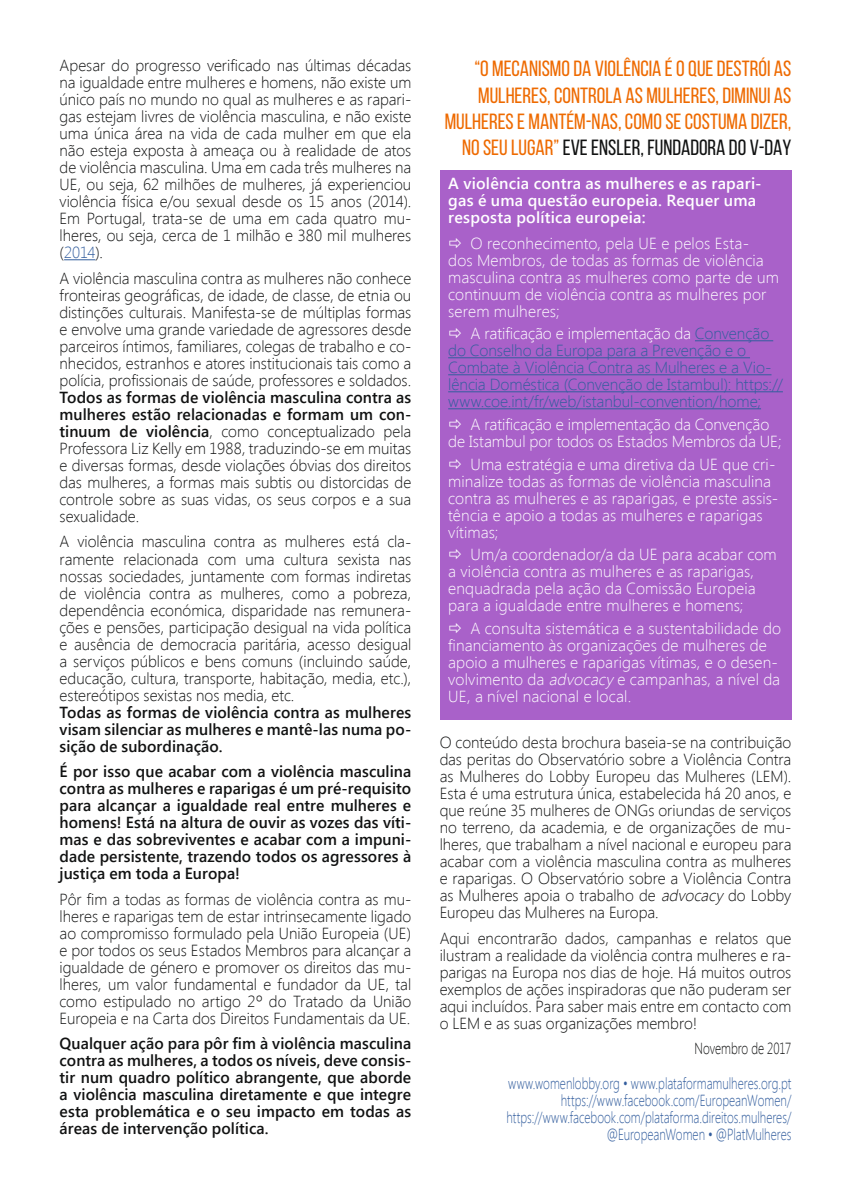
<style>
.page{position:relative;width:851px;height:1191px;background:#fff}
.page>*{position:absolute;margin:0;border:0;box-sizing:border-box;transform-origin:0 0}
.t1{font:22px/26.4px "Bebas Neue";color:#ee6a00;text-align:right}
.t2{font:300 16px/17px "Segoe UI";color:#111212;text-align:justify}
.t3{font:300 16px/17px "Segoe UI";letter-spacing:.01em;color:#fff}
.t4{font:600 16px/17px "Segoe UI";letter-spacing:.005em;color:#111212;text-align:justify}
.t5{font:300 16px/17px "Segoe UI";letter-spacing:-.005em;color:#335e9e}
.t6{font:300 16px/17px "Segoe UI";letter-spacing:-.005em;color:#335e9e;text-align:right;scale:.75 1}
.t7{font:600 16px/17px "Segoe UI";letter-spacing:.015em;color:#fff}
.t8{font:300 16px "Segoe UI";color:#111212;scale:.75 1}
.s1{color:#335e9e}
.s2{font-weight:600}
.s3{color:#111212}
.s4{color:#fff}
.s5{font-style:italic}
</style>
<div class="page">
<hr style="left:64px;top:259px;width:31px;height:1px;background:#335e9e">
<div style="left:439px;top:170px;width:352px;height:549px;background:#a961c9"></div>
<hr style="left:694px;top:340px;width:79px;height:1px;background:#335e9e">
<hr style="left:448px;top:357px;width:301px;height:1px;background:#335e9e">
<hr style="left:448px;top:374px;width:323px;height:1px;background:#335e9e">
<hr style="left:448px;top:391px;width:334px;height:1px;background:#335e9e">
<hr style="left:448px;top:408px;width:313px;height:1px;background:#335e9e">
<p class="t2" style="left:60px;top:57px;width:353px">Apesar do progresso verificado nas últimas décadas na igualdade entre mulheres e homens, não existe um único país no mundo no qual as mulheres e as rapari&shy;gas estejam livres de violência masculina, e não existe uma única área na vida de cada mulher em que ela não esteja exposta à ameaça ou à realidade de atos de violência masculina. Uma em cada três mulheres na UE, ou seja, 62 milhões de mulheres, já experienciou violência física e/ou sexual desde os 15 anos (2014).<br>Em Portugal, trata-se de uma em cada quatro mu&shy;lheres, ou seja, cerca de 1 milhão e 380 mil mulheres (<span class="s1">2014</span>).</p>
<p class="t2" style="left:60px;top:269px;width:353px">A violência masculina contra as mulheres não conhece fronteiras geográficas, de idade, de classe, de etnia ou distinções culturais. Manifesta-se de múltiplas formas e envolve uma grande variedade de agressores desde parceiros íntimos, familiares, colegas de trabalho e co&shy;nhecidos, estranhos e atores institucionais tais como a polícia, profissionais de saúde, professores e soldados.</p>
<p class="t2" style="left:60px;top:388px;width:353px"><span class="s2">Todos as formas de violência masculina contra as mulheres estão relacionadas e formam um con&shy;tinuum de violência</span>, como conceptualizado pela Professora Liz Kelly em 1988, traduzindo-se em muitas e diversas formas, desde violações óbvias dos direitos das mulheres, a formas mais subtis ou distorcidas de controle sobre as suas vidas, os seus corpos e a sua sexualidade.</p>
<p class="t2" style="left:60px;top:533px;width:353px">A violência masculina contra as mulheres está cla&shy;ramente relacionada com uma cultura sexista nas nossas sociedades, juntamente com formas indiretas de violência contra as mulheres, como a pobreza, dependência económica, disparidade nas remunera&shy;ções e pensões, participação desigual na vida política e ausência de democracia paritária, acesso desigual a serviços públicos e bens comuns (incluindo saúde, educação, cultura, transporte, habitação, media, etc.), estereótipos sexistas nos media, etc.</p>
<p class="t4" style="left:60px;top:702px;width:353px">Todas as formas de violência contra as mulheres visam silenciar as mulheres e mantê-las numa po&shy;sição de subordinação.</p>
<p class="t4" style="left:60px;top:761px;width:353px">É por isso que acabar com a violência masculina contra as mulheres e raparigas é um pré-requisito para alcançar a igualdade real entre mulheres e homens! Está na altura de ouvir as vozes das víti&shy;mas e das sobreviventes e acabar com a impuni&shy;dade persistente, trazendo todos os agressores à justiça em toda a Europa!</p>
<p class="t2" style="left:60px;top:890px;width:353px">Pôr fim a todas as formas de violência contra as mu&shy;lheres e raparigas tem de estar intrinsecamente ligado ao compromisso formulado pela União Europeia (UE) e por todos os seus Estados Membros para alcançar a igualdade de género e promover os direitos das mu&shy;lheres, um valor fundamental e fundador da UE, tal como estipulado no artigo 2º do Tratado da União Europeia e na Carta dos Direitos Fundamentais da UE.</p>
<p class="t4" style="left:60px;top:1033px;width:353px">Qualquer ação para pôr fim à violência masculina contra as mulheres, a todos os níveis, deve consis&shy;tir num quadro político abrangente, que aborde a violência masculina diretamente e que integre esta problemática e o seu impacto em todas as áreas de intervenção política.</p>
<h1 class="t1" style="left:444px;top:55px;width:348px">“O MECANISMO DA VIOLÊNCIA É O QUE DESTRÓI AS MULHERES, CONTROLA AS MULHERES, DIMINUI AS MULHERES E MANTÉM-NAS, COMO SE COSTUMA DIZER, NO SEU LUGAR” <span class="s3">EVE ENSLER, FUNDADORA DO V-DAY</span></h1>
<p class="t7" style="left:448px;top:174px;width:315px">A violência contra as mulheres e as rapari&shy;gas é uma questão europeia. Requer uma resposta política europeia:</p>
<p class="t3" style="left:448px;top:234px;width:332px;text-indent:22px">O reconhecimento, pela UE e pelos Esta-<br>dos Membros, de todas as formas de violência masculina contra as mulheres como parte de um continuum de violência contra as mulheres por serem mulheres;</p>
<p class="t5" style="left:448px;top:325px;width:336px;text-indent:22px"><span class="s4">A ratificação e implementação da</span> Convenção do Conselho da Europa para a Prevenção e o Combate à Violência Contra as Mulheres e a Vio&shy;lência Doméstica (Convenção de Istambul): https:// www.coe.int/fr/web/istanbul-convention/home;</p>
<p class="t3" style="left:448px;top:415px;width:335px;text-indent:22px">A ratificação e implementação da Convenção de Istambul por todos os Estados Membros da UE;</p>
<p class="t3" style="left:448px;top:455px;width:331px;text-indent:22px">Uma estratégia e uma diretiva da UE que cri&shy;minalize todas as formas de violência masculina contra as mulheres e as raparigas, e preste assis&shy;tência e apoio a todas as mulheres e raparigas vítimas;</p>
<p class="t3" style="left:448px;top:545px;width:330px;text-indent:22px">Um/a coordenador/a da UE para acabar com a violência contra as mulheres e as raparigas, enquadrada pela ação da Comissão Europeia para a igualdade entre mulheres e homens;</p>
<p class="t3" style="left:448px;top:619px;width:334px;text-indent:22px">A consulta sistemática e a sustentabilidade do financiamento às organizações de mulheres de apoio a mulheres e raparigas vítimas, e o desen&shy;volvimento da <span class="s5">advocacy</span> e campanhas, a nível da UE, a nível nacional e local.</p>
<p class="t2" style="left:439px;top:733px;width:353px">O conteúdo desta brochura baseia-se na contribuição das peritas do Observatório sobre a Violência Contra as Mulheres do Lobby Europeu das Mulheres (LEM).<br>Esta é uma estrutura única, estabelecida há 20 anos, e que reúne 35 mulheres de ONGs oriundas de serviços no terreno, da academia, e de organizações de mu&shy;lheres, que trabalham a nível nacional e europeu para acabar com a violência masculina contra as mulheres e raparigas. O Observatório sobre a Violência Contra as Mulheres apoia o trabalho de <span class="s5">advocacy</span> do Lobby Europeu das Mulheres na Europa.</p>
<p class="t2" style="left:439px;top:929px;width:353px">Aqui encontrarão dados, campanhas e relatos que ilustram a realidade da violência contra mulheres e ra&shy;parigas na Europa nos dias de hoje. Há muitos outros exemplos de ações inspiradoras que não puderam ser aqui incluídos. Para saber mais entre em contacto com o LEM e as suas organizações membro!</p>
<p class="t8" style="left:694px;top:1037px;width:131px">Novembro de 2017</p>
<p class="t6" style="left:506px;top:1073px;width:381px">www.womenlobby.org • www.plataformamulheres.org.pt https://www.facebook.com/EuropeanWomen/ https://www.facebook.com/plataforma.direitos.mulheres/ @EuropeanWomen • @PlatMulheres</p>
</div>
